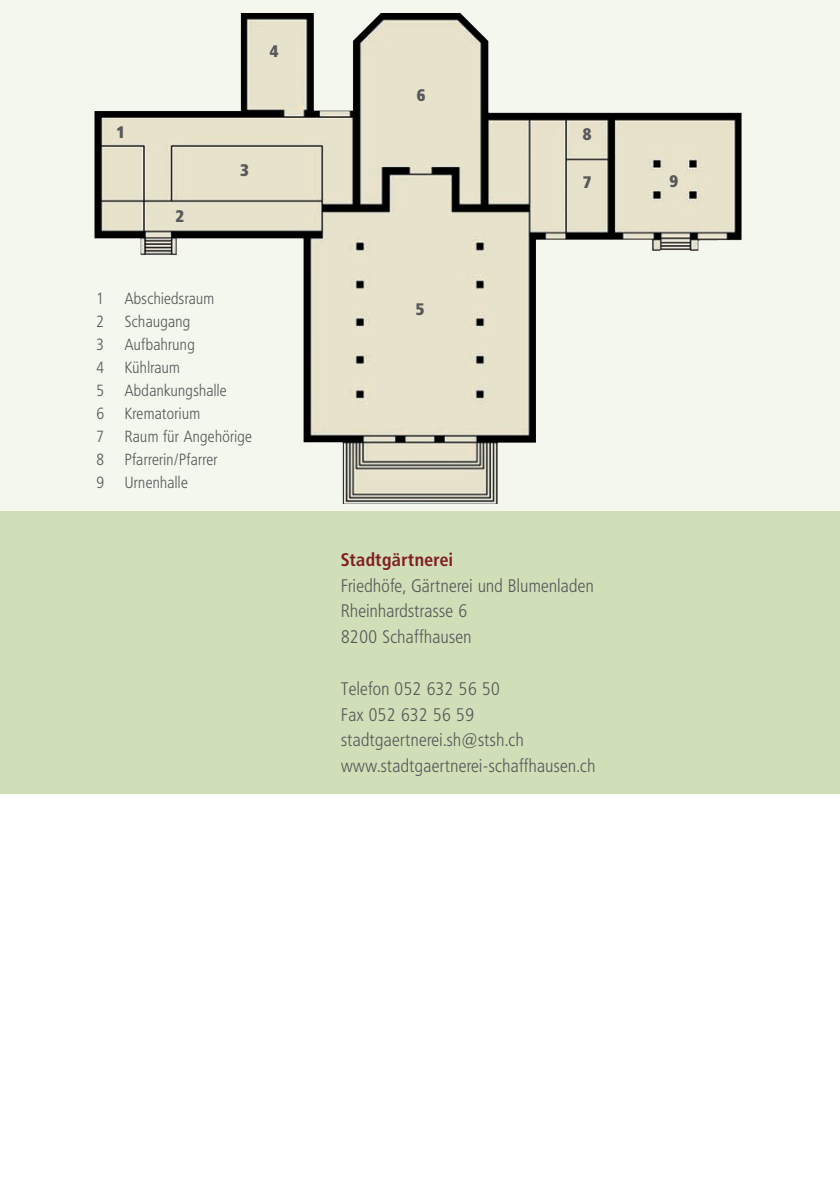
<style>
.page{position:relative;width:840px;height:1191px;background:#fff}
.page>*{position:absolute;margin:0;border:0;box-sizing:border-box;transform-origin:0 0}
.t1{font:300 18px/25.8px "Frutiger Condensed BQ";letter-spacing:.025em;color:#57585a}
.t2{font:700 18px "Frutiger Condensed BQ";letter-spacing:.025em;color:#801d24}
.t3{font:900 condensed 16.8px "Frutiger LT";color:#57585a}
.t4{font:300 16px "Frutiger Condensed BQ";letter-spacing:.025em;color:#57585a}
</style>
<div class="page">
<div style="left:0;top:510px;width:839px;height:284px;background:#d0dfb7"></div>
<div style="left:0;top:0;width:839px;height:510px;background:#f4f7ee"></div>
<img style="left:94px;top:13px;width:647px;height:491px">
<p class="t3" style="left:116px;top:126px;width:10px">1</p>
<p class="t3" style="left:175px;top:209px;width:10px">2</p>
<p class="t3" style="left:270px;top:45px;width:10px">4</p>
<p class="t3" style="left:240px;top:164px;width:10px">3</p>
<p class="t4" style="left:96px;top:290px;width:9px">1</p>
<p class="t4" style="left:125px;top:290px;width:91px">Abschiedsraum</p>
<p class="t4" style="left:96px;top:313px;width:9px">2</p>
<p class="t4" style="left:125px;top:313px;width:67px">Schaugang</p>
<p class="t4" style="left:96px;top:335px;width:9px">3</p>
<p class="t4" style="left:125px;top:335px;width:71px">Aufbahrung</p>
<p class="t4" style="left:96px;top:358px;width:9px">4</p>
<p class="t4" style="left:125px;top:358px;width:56px">Kühlraum</p>
<p class="t4" style="left:96px;top:381px;width:9px">5</p>
<p class="t4" style="left:125px;top:381px;width:103px">Abdankungshalle</p>
<p class="t4" style="left:96px;top:404px;width:9px">6</p>
<p class="t4" style="left:125px;top:404px;width:77px">Krematorium</p>
<p class="t4" style="left:96px;top:427px;width:9px">7</p>
<p class="t4" style="left:125px;top:427px;width:128px">Raum für Angehörige</p>
<p class="t4" style="left:96px;top:450px;width:9px">8</p>
<p class="t4" style="left:125px;top:450px;width:94px">Pfarrerin/Pfarrer</p>
<p class="t4" style="left:96px;top:473px;width:9px">9</p>
<p class="t4" style="left:125px;top:473px;width:64px">Urnenhalle</p>
<p class="t3" style="left:417px;top:89px;width:10px">6</p>
<p class="t3" style="left:415px;top:302px;width:10px">5</p>
<p class="t3" style="left:582px;top:128px;width:10px">8</p>
<p class="t3" style="left:582px;top:175px;width:10px">7</p>
<p class="t2" style="left:341px;top:549px;width:113px">Stadtgärtnerei</p>
<p class="t1" style="left:341px;top:572px;width:254px">Friedhöfe, Gärtnerei und Blumenladen<br>Rheinhardstrasse 6<br>8200 Schaffhausen</p>
<p class="t1" style="left:341px;top:676px;width:255px">Telefon 052 632 56 50<br>Fax 052 632 56 59 stadtgaertnerei.sh@stsh.ch www.stadtgaertnerei-schaffhausen.ch</p>
<p class="t3" style="left:669px;top:174px;width:10px">9</p>
</div>
